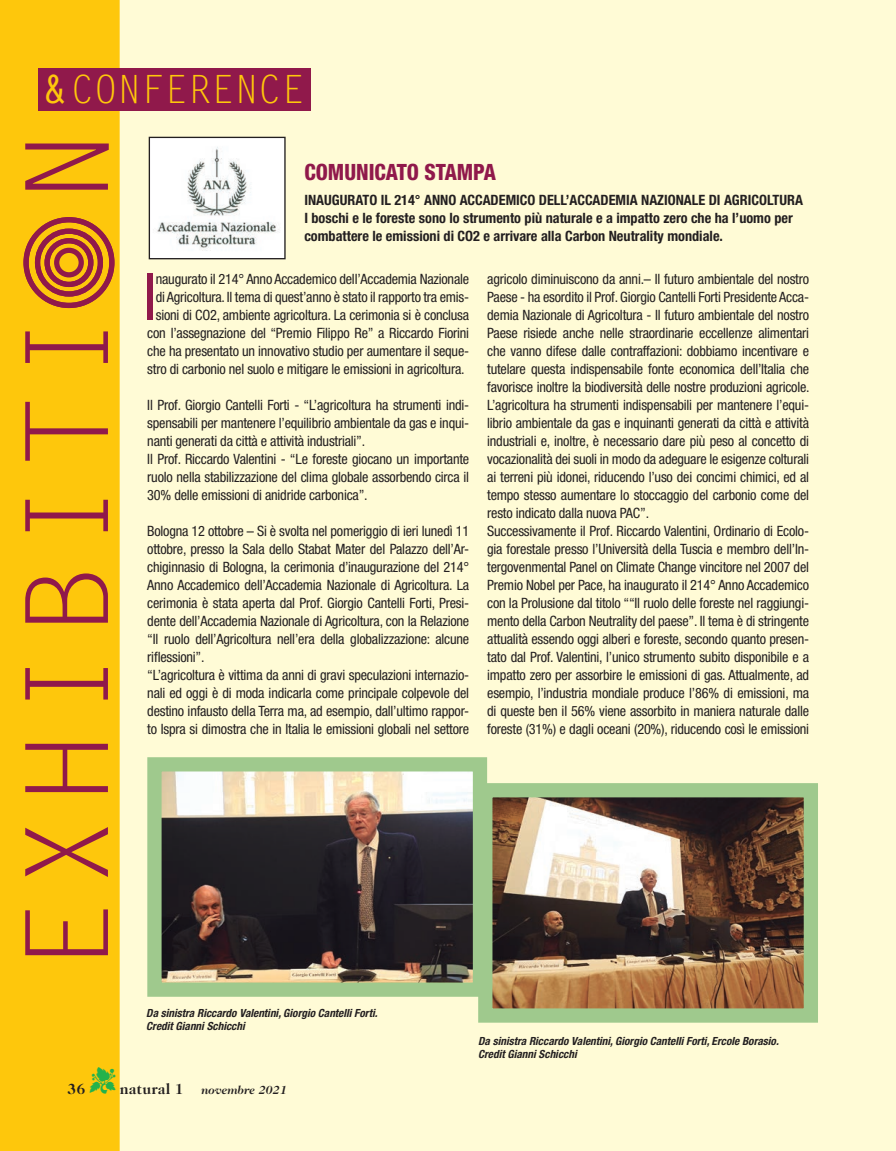
<style>
.page{position:relative;width:896px;height:1151px;background:#fff}
.page>*{position:absolute;margin:0;border:0;box-sizing:border-box;transform-origin:0 0}
.t1{font:114.75px "Letter Gothic Std";letter-spacing:.06em;color:#90194b;scale:1.11 1}
.web{font:condensed 64.65px "Helvetica Neue LT Std";color:#90194b}
.t2{font:39px "Letter Gothic Std";color:#fec70c}
.TITOLO_PRINCIPALE{font:800 condensed 22.5px "Helvetica Neue LT Std";color:#90194b;scale:.94 1}
.t3{font:700 15px "Caslon 224 IT Cby BT";color:#231f20}
.web-2{font:condensed 14.25px/18px "Helvetica Neue LT Std";letter-spacing:-.015em;color:#231f20;text-align:justify}
.web-3{font:700 condensed 14.25px/18px "Helvetica Neue LT Std";color:#231f20}
.t4{font:italic 700 12px "Caslon 224 IT Cby BT";color:#231f20}
.web-4{font:italic 700 condensed 11.25px "Helvetica Neue LT Std";color:#231f20}
.s1{font-weight:700}
.s2{color:#23b24b}
.s3{font-style:normal;font-size:15px}
</style>
<div class="page">
<div style="left:120px;top:0;width:775px;height:1151px;background:#fffbd6"></div>
<div style="left:0;top:0;width:120px;height:1151px;background:#fec70c"></div>
<div style="left:54px;top:248px;width:30px;height:29px;border:5px solid #90194b;border-radius:50%"></div>
<div style="left:23px;top:217px;width:91px;height:91px;border:5px solid #90194b;border-radius:50%"></div>
<div style="left:35px;top:229px;width:68px;height:68px;border:5px solid #90194b;border-radius:50%"></div>
<div style="left:44px;top:238px;width:49px;height:49px;border:5px solid #90194b;border-radius:50%"></div>
<div style="left:39px;top:69px;width:272px;height:42px;background:#90194b"></div>
<img style="left:162px;top:772px;width:310px;height:210px">
<div style="left:147px;top:757px;width:340px;height:240px;border:14px solid #9fc98d"></div>
<img style="left:493px;top:798px;width:309px;height:210px">
<div style="left:478px;top:783px;width:339px;height:240px;border:14px solid #9fc98d"></div>
<img style="left:151px;top:139px;width:132px;height:118px">
<div style="left:149px;top:137px;width:136px;height:122px;border:1px solid #231f20"></div>
<svg style="left:892px;top:1148px;width:4px;height:3px"></svg>
<p class="t2" style="left:43px;top:67px;width:263px"><span class="s1">&amp;</span>CONFERENCE</p>
<p class="t1" style="left:1px;top:974px;width:763px;rotate:-90deg">EXHIBITI N</p>
<p class="TITOLO_PRINCIPALE" style="left:304px;top:158px;width:205px">COMUNICATO STAMPA</p>
<p class="web-3" style="left:304px;top:191px;width:500px">INAUGURATO IL 214° ANNO ACCADEMICO DELL’ACCADEMIA NAZIONALE DI AGRICOLTURA</p>
<p class="web-3" style="left:304px;top:209px;width:490px">I boschi e le foreste sono lo strumento più naturale e a impatto zero che ha l’uomo per combattere le emissioni di CO2 e arrivare alla Carbon Neutrality mondiale.</p>
<p class="web-2" style="left:147px;top:270px;width:323px;text-align:center">naugurato il 214° Anno Accademico dell’Accademia Nazionale di Agricoltura. Il tema di quest’anno è stato il rapporto tra emis&shy;sioni di CO2, ambiente agricoltura. La cerimonia si è conclusa con l’assegnazione del “Premio Filippo Re” a Riccardo Fiorini che ha presentato un innovativo studio per aumentare il seque&shy;stro di carbonio nel suolo e mitigare le emissioni in agricoltura.</p>
<p class="web-2" style="left:147px;top:396px;width:323px">Il Prof. Giorgio Cantelli Forti - “L’agricoltura ha strumenti indi&shy;spensabili per mantenere l’equilibrio ambientale da gas e inqui&shy;nanti generati da città e attività industriali”.</p>
<p class="web-2" style="left:147px;top:450px;width:323px">Il Prof. Riccardo Valentini - “Le foreste giocano un importante ruolo nella stabilizzazione del clima globale assorbendo circa il 30% delle emissioni di anidride carbonica”.</p>
<p class="web-2" style="left:147px;top:522px;width:323px">Bologna 12 ottobre – Si è svolta nel pomeriggio di ieri lunedì 11 ottobre, presso la Sala dello Stabat Mater del Palazzo dell’Ar&shy;chiginnasio di Bologna, la cerimonia d’inaugurazione del 214° Anno Accademico dell’Accademia Nazionale di Agricoltura. La cerimonia è stata aperta dal Prof. Giorgio Cantelli Forti, Presi&shy;dente dell’Accademia Nazionale di Agricoltura, con la Relazione “Il ruolo dell’Agricoltura nell’era della globalizzazione: alcune riflessioni”.</p>
<p class="web-2" style="left:147px;top:666px;width:323px">“L’agricoltura è vittima da anni di gravi speculazioni internazio&shy;nali ed oggi è di moda indicarla come principale colpevole del destino infausto della Terra ma, ad esempio, dall’ultimo rappor&shy;to Ispra si dimostra che in Italia le emissioni globali nel settore</p>
<p class="web" style="left:143px;top:260px;width:15px">I</p>
<p class="web-2" style="left:487px;top:270px;width:324px">agricolo diminuiscono da anni.– Il futuro ambientale del nostro Paese - ha esordito il Prof. Giorgio Cantelli Forti Presidente Acca&shy;demia Nazionale di Agricoltura - Il futuro ambientale del nostro Paese risiede anche nelle straordinarie eccellenze alimentari che vanno difese dalle contraffazioni: dobbiamo incentivare e tutelare questa indispensabile fonte economica dell’Italia che favorisce inoltre la biodiversità delle nostre produzioni agricole.<br>L’agricoltura ha strumenti indispensabili per mantenere l’equi&shy;librio ambientale da gas e inquinanti generati da città e attività industriali e, inoltre, è necessario dare più peso al concetto di vocazionalità dei suoli in modo da adeguare le esigenze colturali ai terreni più idonei, riducendo l’uso dei concimi chimici, ed al tempo stesso aumentare lo stoccaggio del carbonio come del resto indicato dalla nuova PAC”.</p>
<p class="web-2" style="left:487px;top:522px;width:323px">Successivamente il Prof. Riccardo Valentini, Ordinario di Ecolo&shy;gia forestale presso l’Università della Tuscia e membro dell’In&shy;tergovenmental Panel on Climate Change vincitore nel 2007 del Premio Nobel per Pace, ha inaugurato il 214° Anno Accademico con la Prolusione dal titolo ““Il ruolo delle foreste nel raggiungi&shy;mento della Carbon Neutrality del paese”. Il tema è di stringente attualità essendo oggi alberi e foreste, secondo quanto presen&shy;tato dal Prof. Valentini, l’unico strumento subito disponibile e a impatto zero per assorbire le emissioni di gas. Attualmente, ad esempio, l’industria mondiale produce l’86% di emissioni, ma di queste ben il 56% viene assorbito in maniera naturale dalle foreste (31%) e dagli oceani (20%), riducendo così le emissioni</p>
<p class="web-4" style="left:146px;top:1006px;width:232px">Da sinistra Riccardo Valentini, Giorgio Cantelli Forti.</p>
<p class="web-4" style="left:146px;top:1019px;width:100px">Credit Gianni Schicchi</p>
<p class="web-4" style="left:478px;top:1034px;width:302px">Da sinistra Riccardo Valentini, Giorgio Cantelli Forti, Ercole Borasio.</p>
<p class="web-4" style="left:478px;top:1048px;width:100px">Credit Gianni Schicchi</p>
<p class="t4" style="left:90px;top:1082px;width:199px"><span class="s2">▼</span> <span class="s3">natural 1</span> novembre 2021</p>
<p class="t3" style="left:67px;top:1080px;width:19px">36</p>
</div>
